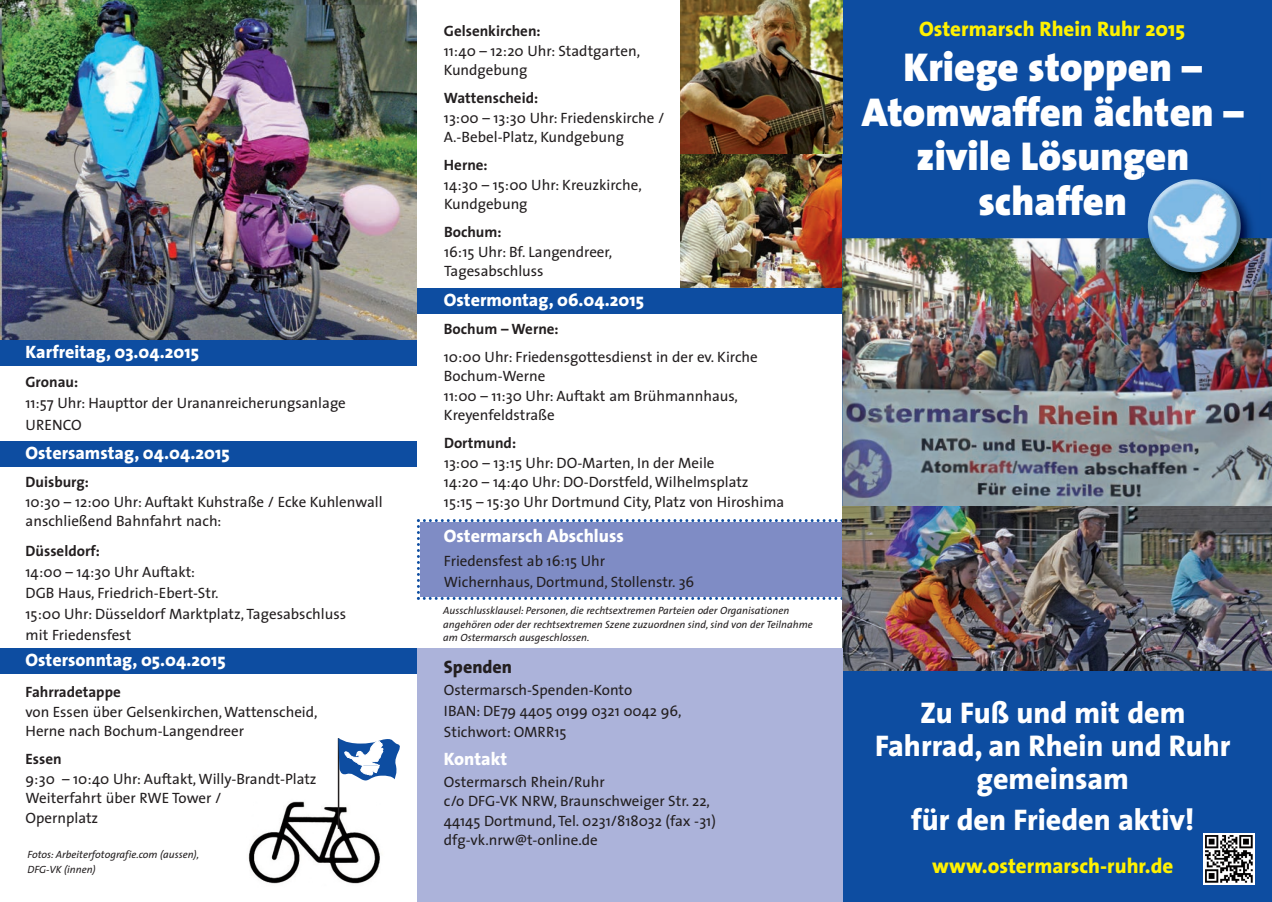
<style>
.page{position:relative;width:1272px;height:902px;background:#fff}
.page>*{position:absolute;margin:0;border:0;box-sizing:border-box;transform-origin:0 0}
.t1{font:900 40.5px/44.5px "The Sans";color:#fff;text-align:center}
.t2{font:800 30px/33px "The Sans";color:#fff;text-align:center}
.t3{font:800 21px "The Sans";color:#fff101}
.t4{font:800 18px "The Sans";color:#fff}
.t5{font:800 18px "The Sans";color:#231f20}
.t6{font:15px/19.5px "The Sans";color:#231f20}
.t7{font:700 15px "The Sans";color:#231f20}
.t8{font:italic 10.5px/13.5px "The Sans";color:#231f20}
</style>
<div class="page">
<img style="left:680px;top:153px;width:162px;height:135px">
<div style="left:417px;top:288px;width:429px;height:25px;background:#0d4da1"></div>
<svg style="left:417px;top:519px;width:425px;height:81px;background:#8290c6"></svg>
<div style="left:842px;top:0;width:429px;height:901px;background:#0d4da1"></div>
<img style="left:842px;top:238px;width:429px;height:268px">
<img style="left:842px;top:506px;width:429px;height:164px">
<svg style="left:1203px;top:833px;width:51px;height:51px"></svg>
<img style="left:1205px;top:835px;width:47px;height:46px">
<img style="left:0;top:0;width:417px;height:340px">
<div style="left:0;top:340px;width:417px;height:25px;background:#0d4da1"></div>
<div style="left:0;top:441px;width:417px;height:25px;background:#0d4da1"></div>
<div style="left:0;top:648px;width:417px;height:25px;background:#0d4da1"></div>
<img style="left:1140px;top:172px;width:119px;height:119px">
<svg style="left:1141px;top:172px;width:3px;height:5px"></svg>
<img style="left:1153px;top:185px;width:94px;height:94px">
<img style="left:1147px;top:179px;width:93px;height:93px">
<img style="left:248px;top:798px;width:132px;height:86px">
<hr style="left:338px;top:738px;width:1px;height:90px;background:#231f20">
<svg style="left:338px;top:738px;width:62px;height:45px"></svg>
<img style="left:680px;top:0;width:162px;height:153px">
<div style="left:417px;top:648px;width:425px;height:253px;background:#acb3da"></div>
<p class="t4" style="left:26px;top:345px;width:175px">Karfreitag, 03.04.2015</p>
<p class="t7" style="left:26px;top:376px;width:54px">Gronau:</p>
<p class="t6" style="left:26px;top:394px;width:322px;line-height:21px">11:57 Uhr: Haupttor der Urananreicherungsanlage<br>URENCO</p>
<p class="t4" style="left:26px;top:446px;width:206px">Ostersamstag, 04.04.2015</p>
<p class="t7" style="left:26px;top:476px;width:65px">Duisburg:</p>
<p class="t6" style="left:26px;top:493px;width:358px">10:30 – 12:00 Uhr: Auftakt Kuhstraße / Ecke Kuhlenwall anschließend Bahnfahrt nach:</p>
<p class="t7" style="left:26px;top:544px;width:76px">Düsseldorf:</p>
<p class="t6" style="left:26px;top:562px;width:322px;line-height:21px">14:00 – 14:30 Uhr Auftakt:<br>DGB Haus, Friedrich-Ebert-Str.<br>15:00 Uhr: Düsseldorf Marktplatz, Tagesabschluss mit Friedensfest</p>
<p class="t4" style="left:26px;top:653px;width:202px">Ostersonntag, 05.04.2015</p>
<p class="t7" style="left:26px;top:686px;width:97px">Fahrradetappe</p>
<p class="t6" style="left:26px;top:703px;width:293px">von Essen über Gelsenkirchen,Wattenscheid,<br>Herne nach Bochum-Langendreer</p>
<p class="t7" style="left:26px;top:753px;width:38px">Essen</p>
<p class="t6" style="left:26px;top:770px;width:293px">9:30 – 10:40 Uhr: Auftakt,Willy-Brandt-Platz<br>Weiterfahrt über RWE Tower /<br>Opernplatz</p>
<p class="t8" style="left:27px;top:847px;width:173px;line-height:15px">Fotos: Arbeiterfotografie.com (aussen),<br>DFG-VK (innen)</p>
<p class="t7" style="left:444px;top:25px;width:98px">Gelsenkirchen:</p>
<p class="t6" style="left:444px;top:42px;width:198px">11:40 – 12:20 Uhr: Stadtgarten,<br>Kundgebung</p>
<p class="t7" style="left:444px;top:92px;width:96px">Wattenscheid:</p>
<p class="t6" style="left:444px;top:109px;width:222px">13:00 – 13:30 Uhr: Friedenskirche /<br>A.-Bebel-Platz, Kundgebung</p>
<p class="t7" style="left:444px;top:159px;width:45px">Herne:</p>
<p class="t6" style="left:444px;top:176px;width:199px">14:30 – 15:00 Uhr: Kreuzkirche,<br>Kundgebung</p>
<p class="t7" style="left:444px;top:226px;width:59px">Bochum:</p>
<p class="t6" style="left:444px;top:243px;width:170px">16:15 Uhr: Bf. Langendreer,<br>Tagesabschluss</p>
<p class="t4" style="left:444px;top:292px;width:201px">Ostermontag, 06.04.2015</p>
<p class="t7" style="left:444px;top:323px;width:116px">Bochum – Werne:</p>
<p class="t6" style="left:444px;top:348px;width:315px">10:00 Uhr: Friedensgottesdienst in der ev. Kirche<br>Bochum-Werne<br>11:00 – 11:30 Uhr: Auftakt am Brühmannhaus,<br>Kreyenfeldstraße</p>
<p class="t7" style="left:444px;top:437px;width:74px">Dortmund:</p>
<p class="t6" style="left:444px;top:454px;width:342px">13:00 – 13:15 Uhr: DO-Marten, In der Meile<br>14:20 – 14:40 Uhr: DO-Dorstfeld,Wilhelmsplatz<br>15:15 – 15:30 Uhr Dortmund City, Platz von Hiroshima</p>
<p class="t4" style="left:444px;top:529px;width:181px">Ostermarsch Abschluss</p>
<p class="t6" style="left:444px;top:551px;width:252px;line-height:21px">Friedensfest ab 16:15 Uhr<br>Wichernhaus, Dortmund, Stollenstr. 36</p>
<p class="t8" style="left:443px;top:605px;width:371px">Ausschlussklausel: Personen, die rechtsextremen Parteien oder Organisationen angehören oder der rechtsextremen Szene zuzuordnen sind, sind von der Teilnahme am Ostermarsch ausgeschlossen.</p>
<p class="t5" style="left:444px;top:659px;width:70px">Spenden</p>
<p class="t6" style="left:444px;top:680px;width:239px;line-height:21px">Ostermarsch-Spenden-Konto<br>IBAN: DE79 4405 0199 0321 0042 96,<br>Stichwort: OMRR15</p>
<p class="t4" style="left:444px;top:751px;width:65px">Kontakt</p>
<p class="t6" style="left:444px;top:773px;width:273px">Ostermarsch Rhein/Ruhr<br>c/o DFG-VK NRW, Braunschweiger Str. 22, 44145 Dortmund, Tel. 0231/818032 (fax -31) dfg-vk.nrw@t-online.de</p>
<h3 class="t3" style="left:919px;top:21px;width:268px">Ostermarsch Rhein Ruhr 2015</h3>
<h1 class="t1" style="left:861px;top:49px;width:383px">Kriege stoppen –<br>Atomwaffen ächten – zivile Lösungen schaffen</h1>
<h2 class="t2" style="left:875px;top:698px;width:357px">Zu Fuß und mit dem<br>Fahrrad, an Rhein und Ruhr gemeinsam</h2>
<h2 class="t2" style="left:911px;top:806px;width:284px">für den Frieden aktiv!</h2>
<h3 class="t3" style="left:932px;top:857px;width:243px">www.ostermarsch-ruhr.de</h3>
</div>
